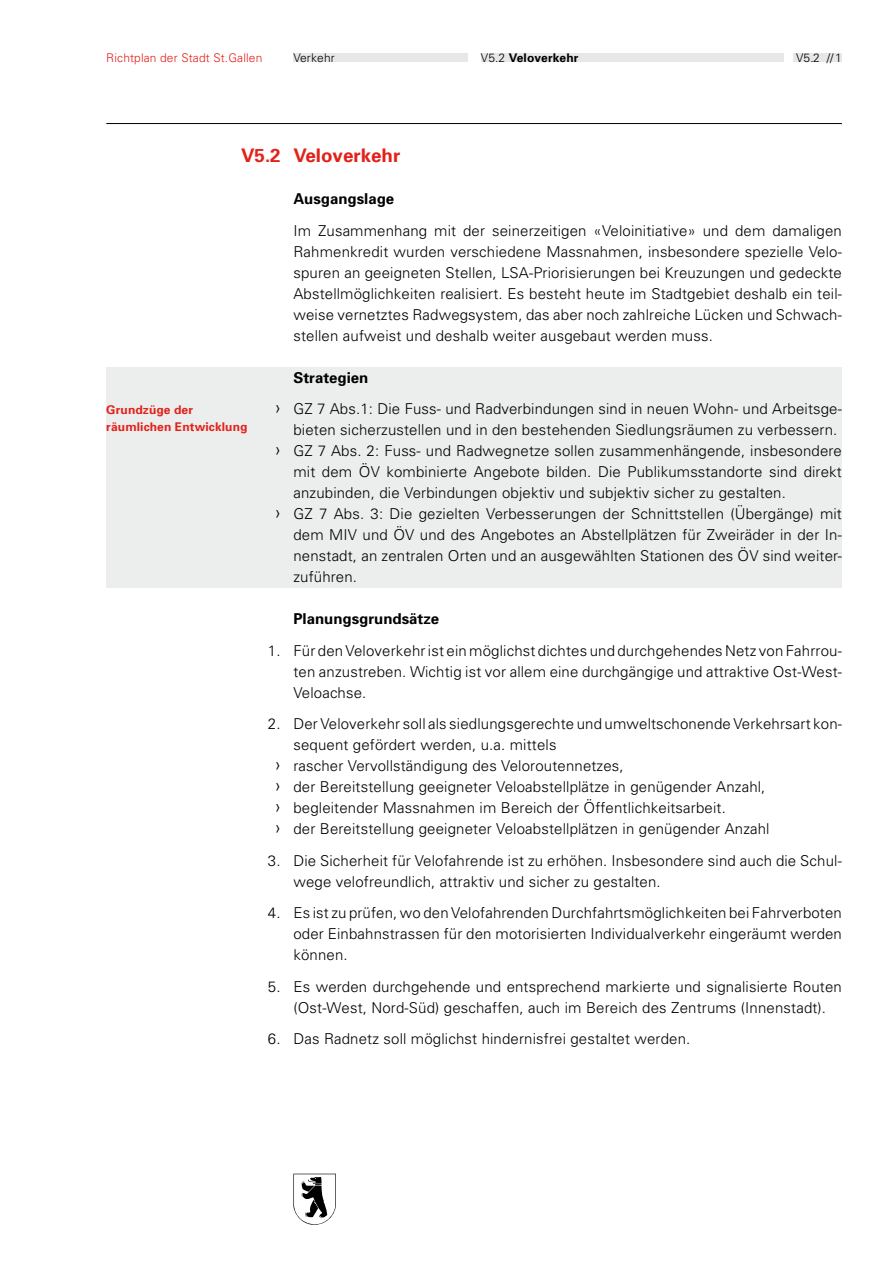
<style>
.page{position:relative;width:893px;height:1263px;background:#fff}
.page>*{position:absolute;margin:0;border:0;box-sizing:border-box;transform-origin:0 0}
.t1{font:700 18.75px "Univers";color:#e32119}
.t2{font:300 15px/21px "Univers";letter-spacing:.01em;color:#000;text-align:justify}
.t3{font:700 15px "Univers";color:#000}
.t4{font:700 12px/16.5px "Univers";letter-spacing:.01em;color:#e32119}
.t5{font:300 12px "Univers";letter-spacing:.01em;color:#e32119}
.t6{font:700 12px "Univers";letter-spacing:.01em;color:#000}
.t7{font:300 12px "Univers";letter-spacing:.01em;color:#000}
.s1{font-weight:300}
.s2{font-weight:700}
.s3{font-size:19.5px}
</style>
<div class="page">
<hr style="left:106px;top:123px;width:736px;height:1px;background:#000">
<svg style="left:293px;top:1174px;width:43px;height:51px"></svg>
<div style="left:293px;top:53px;width:549px;height:9px;background:#e7e7e8"></div>
<div style="left:468px;top:49px;width:13px;height:17px;background:#fff"></div>
<div style="left:785px;top:49px;width:8px;height:17px;background:#fff"></div>
<div style="left:106px;top:367px;width:736px;height:221px;background:#eceded"></div>
<p class="t5" style="left:106px;top:50px;width:158px">Richtplan der Stadt St.Gallen</p>
<p class="t7" style="left:293px;top:50px;width:43px">Verkehr</p>
<p class="t6" style="left:481px;top:50px;width:99px"><span class="s1">V5.2</span> Veloverkehr</p>
<p class="t7" style="left:796px;top:50px;width:47px">V5.2 // 1</p>
<p class="t1" style="left:241px;top:143px;width:161px">V5.2 Veloverkehr</p>
<p class="t3" style="left:293px;top:189px;width:102px">Ausgangslage</p>
<p class="t2" style="left:293px;top:219px;width:550px">Im Zusammenhang mit der seinerzeitigen «Veloinitiative» und dem damaligen Rahmenkredit wurden verschiedene Massnahmen, insbesondere spezielle Velo&shy;spuren an geeigneten Stellen, LSA-Priorisierungen bei Kreuzungen und gedeckte Abstellmöglichkeiten realisiert. Es besteht heute im Stadtgebiet deshalb ein teil&shy;weise vernetztes Radwegsystem, das aber noch zahlreiche Lücken und Schwach&shy;stellen aufweist und deshalb weiter ausgebaut werden muss.</p>
<p class="t2" style="left:275px;top:361px;width:568px;line-height:31.5px;text-indent:18px"><span class="s2">Strategien<br></span><span class="s3">›</span> GZ 7 Abs.1: Die Fuss- und Radverbindungen sind in neuen Wohn- und Arbeitsge-</p>
<p class="t2" style="left:293px;top:419px;width:545px">bieten sicherzustellen und in den bestehenden Siedlungsräumen zu verbessern.</p>
<p class="t2" style="left:275px;top:440px;width:568px"><span class="s3">›</span> GZ 7 Abs. 2: Fuss- und Radwegnetze sollen zusammenhängende, insbesondere</p>
<p class="t2" style="left:293px;top:461px;width:550px">mit dem ÖV kombinierte Angebote bilden. Die Publikumsstandorte sind direkt</p>
<p class="t2" style="left:293px;top:482px;width:494px">anzubinden, die Verbindungen objektiv und subjektiv sicher zu gestalten.</p>
<p class="t2" style="left:275px;top:503px;width:568px"><span class="s3">›</span> GZ 7 Abs. 3: Die gezielten Verbesserungen der Schnittstellen (Übergänge) mit</p>
<p class="t2" style="left:293px;top:524px;width:550px">dem MIV und ÖV und des Angebotes an Abstellplätzen für Zweiräder in der In-</p>
<p class="t2" style="left:293px;top:545px;width:550px">nenstadt, an zentralen Orten und an ausgewählten Stationen des ÖV sind weiter-</p>
<p class="t2" style="left:293px;top:566px;width:65px">zuführen.</p>
<p class="t3" style="left:293px;top:609px;width:147px">Planungsgrundsätze</p>
<p class="t2" style="left:293px;top:639px;width:550px;text-indent:-26px">1. Für den Veloverkehr ist ein möglichst dichtes und durchgehendes Netz von Fahrrou&shy;ten anzustreben. Wichtig ist vor allem eine durchgängige und attraktive Ost-West-Veloachse.</p>
<p class="t2" style="left:268px;top:713px;width:576px">2. Der Veloverkehr soll als siedlungsgerechte und umweltschonende Verkehrsart kon-</p>
<p class="t2" style="left:293px;top:734px;width:265px">sequent gefördert werden, u.a. mittels</p>
<p class="t2" style="left:275px;top:755px;width:350px"><span class="s3">›</span> rascher Vervollständigung des Veloroutennetzes,</p>
<p class="t2" style="left:275px;top:776px;width:492px"><span class="s3">›</span> der Bereitstellung geeigneter Veloabstellplätze in genügender Anzahl,</p>
<p class="t2" style="left:275px;top:797px;width:452px"><span class="s3">›</span> begleitender Massnahmen im Bereich der Öffentlichkeitsarbeit.</p>
<p class="t2" style="left:275px;top:818px;width:496px"><span class="s3">›</span> der Bereitstellung geeigneter Veloabstellplätzen in genügender Anzahl</p>
<p class="t2" style="left:293px;top:849px;width:550px;text-indent:-26px">3. Die Sicherheit für Velofahrende ist zu erhöhen. Insbesondere sind auch die Schul&shy;wege velofreundlich, attraktiv und sicher zu gestalten.</p>
<p class="t2" style="left:293px;top:902px;width:550px;text-indent:-26px">4. Es ist zu prüfen, wo den Velofahrenden Durchfahrtsmöglichkeiten bei Fahrverboten oder Einbahnstrassen für den motorisierten Individualverkehr eingeräumt werden können.</p>
<p class="t2" style="left:293px;top:975px;width:550px;text-indent:-26px">5. Es werden durchgehende und entsprechend markierte und signalisierte Routen (Ost-West, Nord-Süd) geschaffen, auch im Bereich des Zentrums (Innenstadt).</p>
<p class="t2" style="left:268px;top:1028px;width:424px">6. Das Radnetz soll möglichst hindernisfrei gestaltet werden.</p>
<p class="t4" style="left:106px;top:401px;width:143px">Grundzüge der räumlichen Entwicklung</p>
</div>
